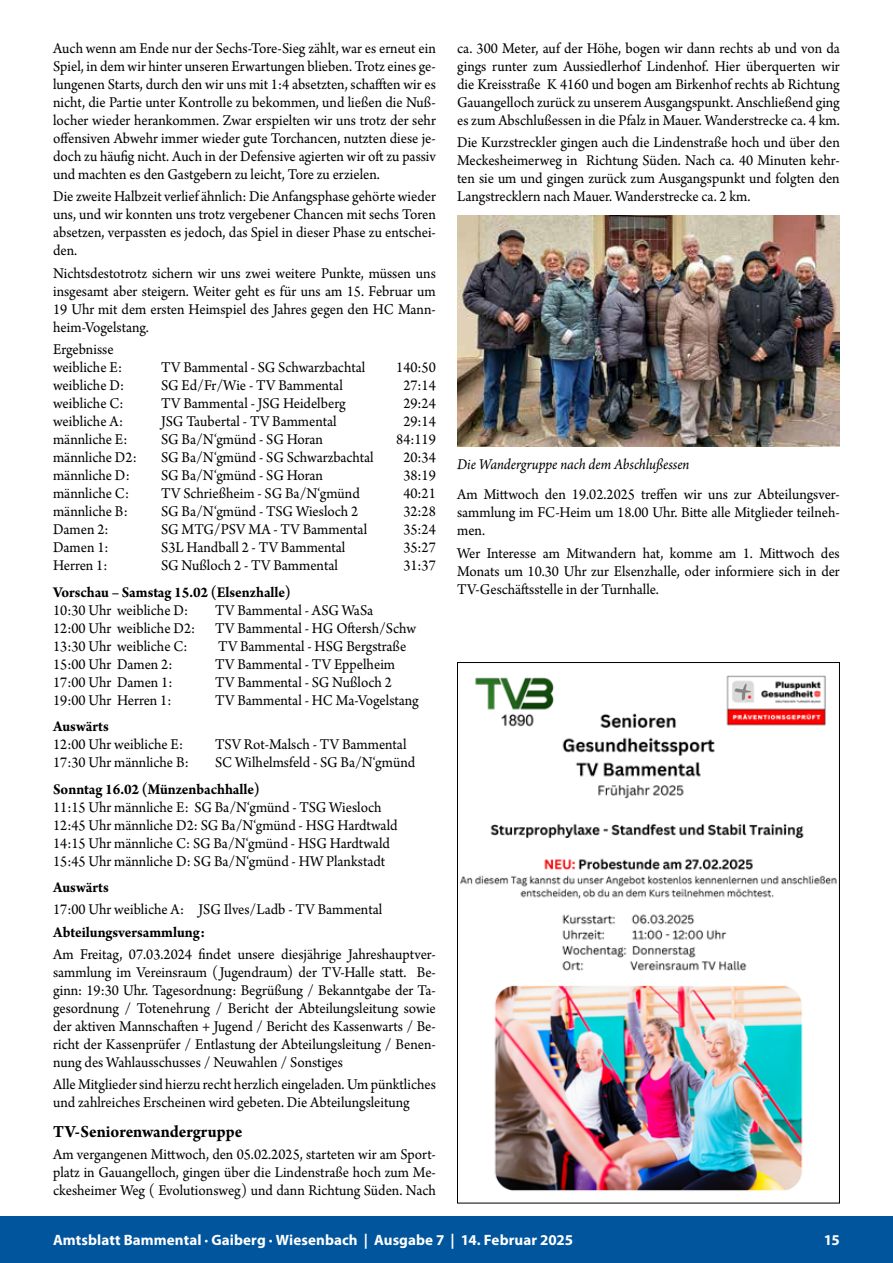
<style>
.page{position:relative;width:893px;height:1263px;background:#fff}
.page>*{position:absolute;margin:0;border:0;box-sizing:border-box;transform-origin:0 0}
.t1{font:700 18px "Arno Pro";color:#000;scale:.95 1}
.t2{font:15.75px/18px "Arno Pro";color:#000;text-align:justify;scale:.95 1}
.t3{font:700 15.75px "Arno Pro";letter-spacing:-.005em;color:#000;scale:.95 1}
.t4{font:italic 15.75px "Arno Pro";color:#000;scale:.95 1}
.t5{font:700 15px "Myriad Pro";letter-spacing:.005em;color:#fff}
</style>
<div class="page">
<div style="left:0;top:1216px;width:893px;height:47px;background:#00559d"></div>
<img style="left:460px;top:675px;width:377px;height:516px">
<img style="left:457px;top:216px;width:383px;height:230px">
<p class="t2" style="left:53px;top:40px;width:404px">Auch wenn am Ende nur der Sechs-Tore-Sieg zählt, war es erneut ein Spiel, in dem wir hinter unseren Erwartungen blieben. Trotz eines ge&shy;lungenen Starts, durch den wir uns mit 1:4 absetzten, schafften wir es nicht, die Partie unter Kontrolle zu bekommen, und ließen die Nuß&shy;locher wieder herankommen. Zwar erspielten wir uns trotz der sehr offensiven Abwehr immer wieder gute Torchancen, nutzten diese je&shy;doch zu häufig nicht. Auch in der Defensive agierten wir oft zu passiv und machten es den Gastgebern zu leicht, Tore zu erzielen.</p>
<p class="t2" style="left:53px;top:189px;width:404px">Die zweite Halbzeit verlief ähnlich: Die Anfangsphase gehörte wieder uns, und wir konnten uns trotz vergebener Chancen mit sechs Toren absetzen, verpassten es jedoch, das Spiel in dieser Phase zu entschei&shy;den.</p>
<p class="t2" style="left:53px;top:265px;width:404px">Nichtsdestotrotz sichern wir uns zwei weitere Punkte, müssen uns insgesamt aber steigern. Weiter geht es für uns am 15. Februar um 19 Uhr mit dem ersten Heimspiel des Jahres gegen den HC Mann&shy;heim-Vogelstang.</p>
<p class="t2" style="left:53px;top:341px;width:74px">Ergebnisse weibliche E:</p>
<p class="t2" style="left:161px;top:359px;width:216px">TV Bammental - SG Schwarzbachtal</p>
<p class="t2" style="left:396px;top:359px;width:43px">140:50</p>
<p class="t2" style="left:53px;top:377px;width:76px">weibliche D:</p>
<p class="t2" style="left:161px;top:377px;width:193px">SG Ed/Fr/Wie - TV Bammental</p>
<p class="t2" style="left:403px;top:377px;width:36px">27:14</p>
<p class="t2" style="left:53px;top:395px;width:76px">weibliche C:</p>
<p class="t2" style="left:161px;top:395px;width:196px">TV Bammental - JSG Heidelberg</p>
<p class="t2" style="left:403px;top:395px;width:36px">29:24</p>
<p class="t2" style="left:53px;top:413px;width:75px">weibliche A:</p>
<p class="t2" style="left:161px;top:413px;width:186px">JSG Taubertal - TV Bammental</p>
<p class="t2" style="left:403px;top:413px;width:36px">29:14</p>
<p class="t2" style="left:53px;top:431px;width:80px">männliche E:</p>
<p class="t2" style="left:161px;top:431px;width:172px">SG Ba/N‘gmünd - SG Horan</p>
<p class="t2" style="left:396px;top:431px;width:43px">84:119</p>
<p class="t2" style="left:53px;top:449px;width:89px">männliche D2:</p>
<p class="t2" style="left:161px;top:449px;width:225px">SG Ba/N‘gmünd - SG Schwarzbachtal</p>
<p class="t2" style="left:403px;top:449px;width:36px">20:34</p>
<p class="t2" style="left:53px;top:467px;width:82px">männliche D:</p>
<p class="t2" style="left:161px;top:467px;width:172px">SG Ba/N‘gmünd - SG Horan</p>
<p class="t2" style="left:403px;top:467px;width:36px">38:19</p>
<p class="t2" style="left:53px;top:485px;width:81px">männliche C:</p>
<p class="t2" style="left:161px;top:485px;width:211px">TV Schrießheim - SG Ba/N‘gmünd</p>
<p class="t2" style="left:403px;top:485px;width:36px">40:21</p>
<p class="t2" style="left:53px;top:503px;width:80px">männliche B:</p>
<p class="t2" style="left:161px;top:503px;width:209px">SG Ba/N‘gmünd - TSG Wiesloch 2</p>
<p class="t2" style="left:403px;top:503px;width:36px">32:28</p>
<p class="t2" style="left:53px;top:521px;width:60px">Damen 2:</p>
<p class="t2" style="left:161px;top:521px;width:218px">SG MTG/PSV MA - TV Bammental</p>
<p class="t2" style="left:403px;top:521px;width:36px">35:24</p>
<p class="t2" style="left:53px;top:539px;width:60px">Damen 1:</p>
<p class="t2" style="left:161px;top:539px;width:195px">S3L Handball 2 - TV Bammental</p>
<p class="t2" style="left:403px;top:539px;width:36px">35:27</p>
<p class="t2" style="left:53px;top:557px;width:59px">Herren 1:</p>
<p class="t2" style="left:161px;top:557px;width:188px">SG Nußloch 2 - TV Bammental</p>
<p class="t2" style="left:403px;top:557px;width:36px">31:37</p>
<p class="t3" style="left:53px;top:583px;width:252px">Vorschau – Samstag 15.02 (Elsenzhalle)</p>
<p class="t2" style="left:53px;top:602px;width:144px">10:30 Uhr weibliche D:</p>
<p class="t2" style="left:215px;top:602px;width:168px">TV Bammental - ASG WaSa</p>
<p class="t2" style="left:53px;top:620px;width:151px">12:00 Uhr weibliche D2:</p>
<p class="t2" style="left:215px;top:620px;width:213px">TV Bammental - HG Oftersh/Schw</p>
<p class="t2" style="left:53px;top:638px;width:143px">13:30 Uhr weibliche C:</p>
<p class="t2" style="left:218px;top:638px;width:200px">TV Bammental - HSG Bergstraße</p>
<p class="t2" style="left:53px;top:656px;width:127px">15:00 Uhr Damen 2:</p>
<p class="t2" style="left:215px;top:656px;width:191px">TV Bammental - TV Eppelheim</p>
<p class="t2" style="left:53px;top:674px;width:127px">17:00 Uhr Damen 1:</p>
<p class="t2" style="left:215px;top:674px;width:188px">TV Bammental - SG Nußloch 2</p>
<p class="t2" style="left:53px;top:692px;width:126px">19:00 Uhr Herren 1:</p>
<p class="t2" style="left:215px;top:692px;width:216px">TV Bammental - HC Ma-Vogelstang</p>
<p class="t3" style="left:53px;top:717px;width:60px">Auswärts</p>
<p class="t2" style="left:53px;top:736px;width:138px">12:00 Uhr weibliche E:</p>
<p class="t2" style="left:215px;top:736px;width:203px">TSV Rot-Malsch - TV Bammental</p>
<p class="t2" style="left:53px;top:754px;width:144px">17:30 Uhr männliche B:</p>
<p class="t2" style="left:215px;top:754px;width:212px">SC Wilhelmsfeld - SG Ba/N‘gmünd</p>
<p class="t3" style="left:53px;top:780px;width:219px">Sonntag 16.02 (Münzenbachhalle)</p>
<p class="t2" style="left:53px;top:799px;width:364px;text-align:left">11:15 Uhr männliche E: SG Ba/N‘gmünd - TSG Wiesloch 12:45 Uhr männliche D2: SG Ba/N‘gmünd - HSG Hardtwald 14:15 Uhr männliche C: SG Ba/N‘gmünd - HSG Hardtwald 15:45 Uhr männliche D: SG Ba/N‘gmünd - HW Plankstadt</p>
<p class="t3" style="left:53px;top:878px;width:60px">Auswärts</p>
<p class="t2" style="left:53px;top:901px;width:348px">17:00 Uhr weibliche A: JSG Ilves/Ladb - TV Bammental</p>
<p class="t3" style="left:53px;top:923px;width:161px">Abteilungsversammlung:</p>
<p class="t2" style="left:53px;top:946px;width:404px">Am Freitag, 07.03.2024 findet unsere diesjährige Jahreshauptver&shy;sammlung im Vereinsraum ( Jugendraum) der TV-Halle statt. Be&shy;ginn: 19:30 Uhr. Tagesordnung: Begrüßung / Bekanntgabe der Ta&shy;gesordnung / Totenehrung / Bericht der Abteilungsleitung sowie der aktiven Mannschaften + Jugend / Bericht des Kassenwarts / Be&shy;richt der Kassenprüfer / Entlastung der Abteilungsleitung / Benen&shy;nung des Wahlausschusses / Neuwahlen / Sonstiges</p>
<p class="t2" style="left:53px;top:1076px;width:404px">Alle Mitglieder sind hierzu recht herzlich eingeladen. Um pünktliches und zahlreiches Erscheinen wird gebeten. Die Abteilungsleitung</p>
<p class="t1" style="left:53px;top:1121px;width:201px">TV-Seniorenwandergruppe</p>
<p class="t2" style="left:53px;top:1146px;width:404px">Am vergangenen Mittwoch, den 05.02.2025, starteten wir am Sport&shy;platz in Gauangelloch, gingen über die Lindenstraße hoch zum Me&shy;ckesheimer Weg ( Evolutionsweg) und dann Richtung Süden. Nach</p>
<p class="t2" style="left:457px;top:40px;width:404px">ca. 300 Meter, auf der Höhe, bogen wir dann rechts ab und von da gings runter zum Aussiedlerhof Lindenhof. Hier überquerten wir die Kreisstraße K 4160 und bogen am Birkenhof rechts ab Richtung Gauangelloch zurück zu unserem Ausgangspunkt. Anschließend ging es zum Abschlußessen in die Pfalz in Mauer. Wanderstrecke ca. 4 km.</p>
<p class="t2" style="left:457px;top:135px;width:404px">Die Kurzstreckler gingen auch die Lindenstraße hoch und über den Meckesheimerweg in Richtung Süden. Nach ca. 40 Minuten kehr&shy;ten sie um und gingen zurück zum Ausgangspunkt und folgten den Langstrecklern nach Mauer. Wanderstrecke ca. 2 km.</p>
<p class="t4" style="left:457px;top:455px;width:246px">Die Wandergruppe nach dem Abschlußessen</p>
<p class="t2" style="left:457px;top:486px;width:404px">Am Mittwoch den 19.02.2025 treffen wir uns zur Abteilungsver&shy;sammlung im FC-Heim um 18.00 Uhr. Bitte alle Mitglieder teilneh&shy;men.</p>
<p class="t2" style="left:457px;top:545px;width:404px">Wer Interesse am Mitwandern hat, komme am 1. Mittwoch des Monats um 10.30 Uhr zur Elsenzhalle, oder informiere sich in der TV-Geschäftsstelle in der Turnhalle.</p>
<p class="t5" style="left:53px;top:1230px;width:521px">Amtsblatt Bammental · Gaiberg · Wiesenbach | Ausgabe 7 | 14. Februar 2025</p>
<p class="t5" style="left:824px;top:1230px;width:17px">15</p>
</div>
